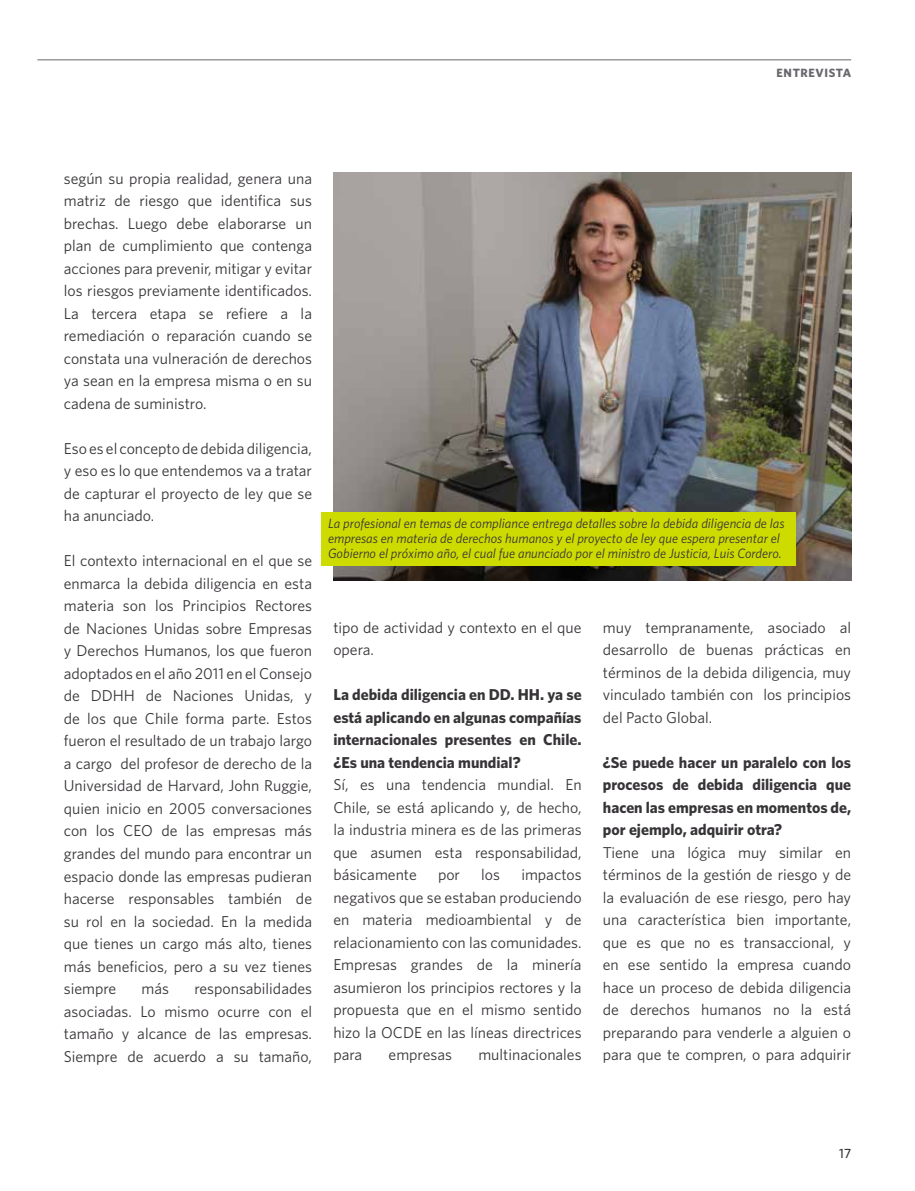
<style>
.page{position:relative;width:915px;height:1191px;background:#fff}
.page>*{position:absolute;margin:0;border:0;box-sizing:border-box;transform-origin:0 0}
.t1{font:15.75px/22.5px "Whitney";color:#373437;text-align:justify}
.t2{font:700 15.75px/22.5px "Whitney";color:#373437;text-align:justify}
.t3{font:italic 13.5px/15px "Whitney";color:#373437}
.t4{font:500 13.5px "Whitney";color:#373437}
.t5{font:700 12px "Whitney";letter-spacing:.05em;color:#68676c}
</style>
<div class="page">
<hr style="left:37px;top:59px;width:813px;height:1px;background:#68676c">
<img style="left:333px;top:172px;width:517px;height:408px">
<div style="left:321px;top:512px;width:474px;height:54px;background:#cddb00"></div>
<p class="t5" style="left:776px;top:65px;width:76px">ENTREVISTA</p>
<p class="t1" style="left:64px;top:166px;width:250px">según su propia realidad, genera una matriz de riesgo que identifica sus brechas. Luego debe elaborarse un plan de cumplimiento que contenga acciones para prevenir, mitigar y evitar los riesgos previamente identificados.<br>La tercera etapa se refiere a la remediación o reparación cuando se constata una vulneración de derechos ya sean en la empresa misma o en su cadena de suministro.</p>
<p class="t1" style="left:64px;top:437px;width:250px">Eso es el concepto de debida diligencia, y eso es lo que entendemos va a tratar de capturar el proyecto de ley que se ha anunciado.</p>
<p class="t1" style="left:64px;top:549px;width:250px">El contexto internacional en el que se enmarca la debida diligencia en esta materia son los Principios Rectores de Naciones Unidas sobre Empresas y Derechos Humanos, los que fueron adoptados en el año 2011 en el Consejo de DDHH de Naciones Unidas, y de los que Chile forma parte. Estos fueron el resultado de un trabajo largo a cargo del profesor de derecho de la Universidad de Harvard, John Ruggie, quien inicio en 2005 conversaciones con los CEO de las empresas más grandes del mundo para encontrar un espacio donde las empresas pudieran hacerse responsables también de su rol en la sociedad. En la medida que tienes un cargo más alto, tienes más beneficios, pero a su vez tienes siempre</p>
<p class="t1" style="left:64px;top:977px;width:250px;text-indent:130px">responsabilidades asociadas. Lo mismo ocurre con el tamaño y alcance de las empresas.<br>Siempre de acuerdo a su tamaño,</p>
<p class="t1" style="left:141px;top:977px;width:29px">más</p>
<p class="t3" style="left:328px;top:515px;width:458px">La profesional en temas de compliance entrega detalles sobre la debida diligencia de las empresas en materia de derechos humanos y el proyecto de ley que espera presentar el<br>Gobierno el próximo año, el cual fue anunciado por el ministro de Justicia, Luis Cordero.</p>
<p class="t1" style="left:333px;top:615px;width:250px">tipo de actividad y contexto en el que opera.</p>
<p class="t2" style="left:333px;top:683px;width:250px">La debida diligencia en DD. HH. ya se está aplicando en algunas compañías internacionales presentes en Chile. ¿Es una tendencia mundial?</p>
<p class="t1" style="left:333px;top:773px;width:250px">Sí, es una tendencia mundial. En Chile, se está aplicando y, de hecho, la industria minera es de las primeras que asumen esta responsabilidad, básicamente</p>
<p class="t1" style="left:438px;top:863px;width:24px">por</p>
<p class="t1" style="left:481px;top:863px;width:20px">los</p>
<p class="t1" style="left:333px;top:863px;width:250px;text-indent:188px">impactos negativos que se estaban produciendo en materia medioambiental y de relacionamiento con las comunidades.<br>Empresas grandes de la minería asumieron los principios rectores y la propuesta que en el mismo sentido hizo la OCDE en las líneas directrices para</p>
<p class="t1" style="left:388px;top:1043px;width:65px">empresas</p>
<p class="t1" style="left:478px;top:1043px;width:105px">multinacionales</p>
<p class="t1" style="left:602px;top:615px;width:250px">muy tempranamente, asociado al desarrollo de buenas prácticas en términos de la debida diligencia, muy vinculado también con los principios del Pacto Global.</p>
<p class="t2" style="left:602px;top:750px;width:250px">¿Se puede hacer un paralelo con los procesos de debida diligencia que hacen las empresas en momentos de, por ejemplo, adquirir otra?</p>
<p class="t1" style="left:602px;top:840px;width:250px">Tiene una lógica muy similar en términos de la gestión de riesgo y de la evaluación de ese riesgo, pero hay una característica bien importante, que es que no es transaccional, y en ese sentido la empresa cuando hace un proceso de debida diligencia de derechos humanos no la está preparando para venderle a alguien o para que te compren, o para adquirir</p>
<p class="t4" style="left:838px;top:1145px;width:13px">17</p>
</div>
